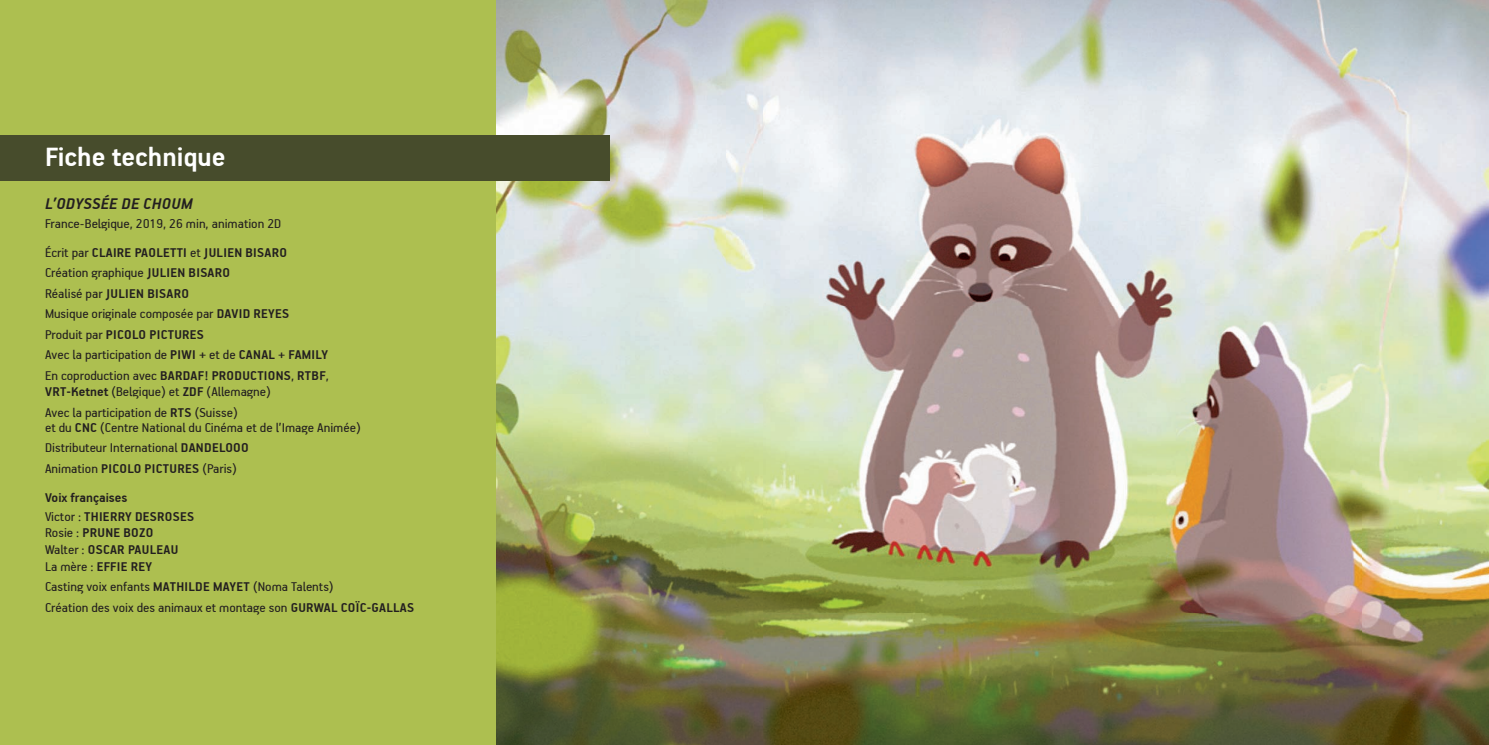
<style>
.page{position:relative;width:1489px;height:745px;background:#fff}
.page>*{position:absolute;margin:0;border:0;box-sizing:border-box;transform-origin:0 0}
.t1{font:700 30px "Handbook Pro PF";color:#fff}
.t2{font:italic 700 17.5px "Handbook Pro PF";letter-spacing:.02em;color:#231f20}
.t3{font:14.38px/20.5px "Handbook Pro PF";color:#231f20}
.t4{font:700 14.38px/16.8px "Handbook Pro PF";letter-spacing:.02em;color:#231f20}
.t5{font:700 14.38px/18.5px "Handbook Pro PF";color:#231f20}
.s1{font-weight:700}
.s2{font-weight:400}
</style>
<div class="page">
<div style="left:0;top:0;width:744px;height:744px;background:#adbf50"></div>
<img style="left:496px;top:0;width:992px;height:744px">
<div style="left:0;top:136px;width:609px;height:45px;background:#474c2c"></div>
<h1 class="t1" style="left:45px;top:138px;width:182px">Fiche technique</h1>
<p class="t2" style="left:45px;top:193px;width:149px">L’ODYSSÉE DE CHOUM</p>
<p class="t3" style="left:45px;top:208px;width:243px;line-height:29.1px">France-Belgique, 2019, 26 min, animation 2D<br>Écrit par <span class="s1">CLAIRE PAOLETTI</span> et <span class="s1">JULIEN BISARO</span></p>
<p class="t3" style="left:45px;top:262px;width:285px">Création graphique <span class="s1">JULIEN BISARO<br></span>Réalisé par <span class="s1">JULIEN BISARO<br></span>Musique originale composée par <span class="s1">DAVID REYES </span>Produit par <span class="s1">PICOLO PICTURES<br></span>Avec la participation de <span class="s1">PIWI +</span> et de <span class="s1">CANAL + FAMILY </span>En coproduction avec <span class="s1">BARDAF! PRODUCTIONS</span>, <span class="s1">RTBF</span>,</p>
<p class="t3" style="left:45px;top:380px;width:227px;line-height:20.9px"><span class="s1">VRT-Ketnet</span> (Belgique) et <span class="s1">ZDF</span> (Allemagne)<br>Avec la participation de <span class="s1">RTS</span> (Suisse)</p>
<p class="t3" style="left:45px;top:417px;width:317px">et du <span class="s1">CNC</span> (Centre National du Cinéma et de l’Image Animée)<br>Distributeur International <span class="s1">DANDELOOO<br></span>Animation <span class="s1">PICOLO PICTURES</span> (Paris)</p>
<p class="t5" style="left:45px;top:487px;width:150px">Voix françaises<br><span class="s2">victor :</span> THIERRY DESROSES</p>
<p class="t4" style="left:45px;top:523px;width:135px"><span class="s2">Rosie :</span> PRUNE BOZO<br><span class="s2">Walter :</span> OSCAR PAULEAU<br><span class="s2">La mère :</span> EFFIE REY</p>
<p class="t3" style="left:45px;top:575px;width:370px;line-height:20.9px">Casting voix enfants <span class="s1">MATHILDE MAYET</span> (Noma Talents)<br>Création des voix des animaux et montage son <span class="s1">GURWAL COÏC-GALLAS</span></p>
</div>
